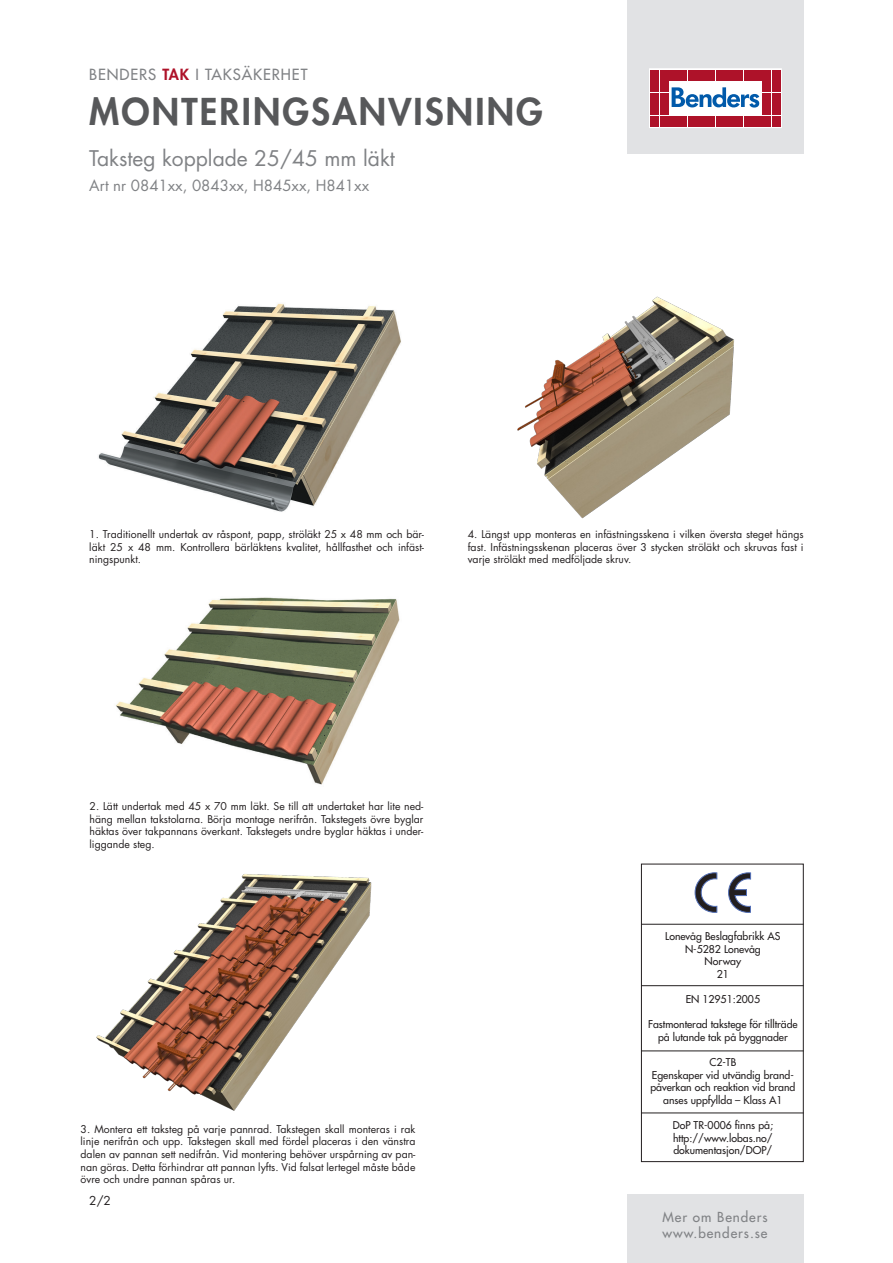
<style>
.page{position:relative;width:893px;height:1263px;background:#fff}
.page>*{position:absolute;margin:0;border:0;box-sizing:border-box;transform-origin:0 0}
.t1{font:800 36px "Futura Std";letter-spacing:.06em;color:#57585a}
.t2{font:21px "Futura Std";color:#808285}
.t3{font:15px "Futura Std";color:#808285}
.t4{font:500 15px "Futura Std";letter-spacing:.06em;color:#808285}
.t5{font:500 13.5px/16.2px "Futura Std";letter-spacing:.07em;color:#808285}
.t6{font:12px "Futura Std";color:#231f20}
.BILDTEXT{font:10.5px/12.6px "Futura Std";color:#231f20;text-align:justify}
.t7{font:500 10.5px/12.6px "Futura Std";color:#231f20;text-align:center}
.s1{font-weight:800;color:#ae1229}
</style>
<div class="page">
<div style="left:627px;top:0;width:177px;height:153px;background:#e1e2e4"></div>
<svg style="left:649px;top:69px;width:132px;height:59px;background:#eac5cb"></svg>
<div style="left:651px;top:70px;width:8px;height:10px;background:#ae1229"></div>
<div style="left:660px;top:70px;width:8px;height:10px;background:#ae1229"></div>
<div style="left:651px;top:81px;width:8px;height:11px;background:#ae1229"></div>
<div style="left:660px;top:81px;width:8px;height:11px;background:#ae1229"></div>
<div style="left:651px;top:93px;width:8px;height:10px;background:#ae1229"></div>
<div style="left:660px;top:93px;width:8px;height:10px;background:#ae1229"></div>
<div style="left:651px;top:104px;width:8px;height:11px;background:#ae1229"></div>
<div style="left:660px;top:104px;width:8px;height:11px;background:#ae1229"></div>
<div style="left:651px;top:116px;width:8px;height:10px;background:#ae1229"></div>
<div style="left:660px;top:116px;width:8px;height:10px;background:#ae1229"></div>
<div style="left:669px;top:70px;width:8px;height:10px;background:#ae1229"></div>
<div style="left:679px;top:70px;width:8px;height:10px;background:#ae1229"></div>
<div style="left:688px;top:70px;width:8px;height:10px;background:#ae1229"></div>
<div style="left:697px;top:70px;width:9px;height:10px;background:#ae1229"></div>
<div style="left:707px;top:70px;width:8px;height:10px;background:#ae1229"></div>
<div style="left:716px;top:70px;width:8px;height:10px;background:#ae1229"></div>
<div style="left:725px;top:70px;width:9px;height:10px;background:#ae1229"></div>
<div style="left:735px;top:70px;width:8px;height:10px;background:#ae1229"></div>
<div style="left:744px;top:70px;width:8px;height:10px;background:#ae1229"></div>
<div style="left:753px;top:70px;width:9px;height:10px;background:#ae1229"></div>
<div style="left:669px;top:116px;width:8px;height:10px;background:#ae1229"></div>
<div style="left:679px;top:116px;width:8px;height:10px;background:#ae1229"></div>
<div style="left:688px;top:116px;width:8px;height:10px;background:#ae1229"></div>
<div style="left:697px;top:116px;width:9px;height:10px;background:#ae1229"></div>
<div style="left:707px;top:116px;width:8px;height:10px;background:#ae1229"></div>
<div style="left:716px;top:116px;width:8px;height:10px;background:#ae1229"></div>
<div style="left:725px;top:116px;width:9px;height:10px;background:#ae1229"></div>
<div style="left:735px;top:116px;width:8px;height:10px;background:#ae1229"></div>
<div style="left:744px;top:116px;width:8px;height:10px;background:#ae1229"></div>
<div style="left:753px;top:116px;width:9px;height:10px;background:#ae1229"></div>
<div style="left:763px;top:70px;width:8px;height:10px;background:#ae1229"></div>
<div style="left:772px;top:70px;width:8px;height:10px;background:#ae1229"></div>
<div style="left:763px;top:81px;width:8px;height:11px;background:#ae1229"></div>
<div style="left:772px;top:81px;width:8px;height:11px;background:#ae1229"></div>
<div style="left:763px;top:93px;width:8px;height:10px;background:#ae1229"></div>
<div style="left:772px;top:93px;width:8px;height:10px;background:#ae1229"></div>
<div style="left:763px;top:104px;width:8px;height:11px;background:#ae1229"></div>
<div style="left:772px;top:104px;width:8px;height:11px;background:#ae1229"></div>
<div style="left:763px;top:116px;width:8px;height:10px;background:#ae1229"></div>
<div style="left:772px;top:116px;width:8px;height:10px;background:#ae1229"></div>
<svg style="left:672px;top:87px;width:87px;height:21px;background:#90b6d9"></svg>
<div style="left:627px;top:1195px;width:177px;height:68px;background:#e1e2e4"></div>
<img style="left:517px;top:296px;width:217px;height:223px">
<img style="left:96px;top:874px;width:276px;height:237px">
<img style="left:98px;top:303px;width:303px;height:209px">
<img style="left:116px;top:597px;width:284px;height:188px">
<div style="left:641px;top:864px;width:163px;height:298px;border:1px solid #231f20"></div>
<hr style="left:641px;top:985px;width:163px;height:1px;background:#231f20">
<hr style="left:641px;top:924px;width:163px;height:1px;background:#231f20">
<hr style="left:641px;top:1050px;width:163px;height:1px;background:#231f20">
<svg style="left:728px;top:873px;width:23px;height:39px"></svg>
<svg style="left:695px;top:873px;width:22px;height:39px"></svg>
<hr style="left:641px;top:1112px;width:163px;height:1px;background:#231f20">
<p class="t4" style="left:89px;top:65px;width:220px">BENDERS <span class="s1">TAK</span> I TAKSÄKERHET</p>
<p class="t1" style="left:89px;top:89px;width:455px">MONTERINGSANVISNING</p>
<p class="t2" style="left:89px;top:145px;width:307px">Taksteg kopplade 25/45 mm läkt</p>
<p class="t3" style="left:89px;top:176px;width:281px">Art nr 0841xx, 0843xx, H845xx, H841xx</p>
<p class="BILDTEXT" style="left:89px;top:528px;width:336px">1. Traditionellt undertak av råspont, papp, ströläkt 25 x 48 mm och bär&shy;läkt 25 x 48 mm. Kontrollera bärläktens kvalitet, hållfasthet och infäst&shy;ningspunkt.</p>
<p class="BILDTEXT" style="left:468px;top:528px;width:337px">4. Längst upp monteras en infästningsskena i vilken översta steget hängs fast. Infästningsskenan placeras över 3 stycken ströläkt och skruvas fast i varje ströläkt med medföljade skruv.</p>
<p class="BILDTEXT" style="left:90px;top:800px;width:335px">2. Lätt undertak med 45 x 70 mm läkt. Se till att undertaket har lite ned&shy;häng mellan takstolarna. Börja montage nerifrån. Takstegets övre byglar häktas över takpannans överkant. Takstegets undre byglar häktas i under&shy;liggande steg.</p>
<p class="BILDTEXT" style="left:81px;top:1123px;width:336px">3. Montera ett taksteg på varje pannrad. Takstegen skall monteras i rak linje nerifrån och upp. Takstegen skall med fördel placeras i den vänstra dalen av pannan sett nedifrån. Vid montering behöver urspårning av pan&shy;nan göras. Detta förhindrar att pannan lyfts. Vid falsat lertegel måste både övre och undre pannan spåras ur.</p>
<p class="t6" style="left:89px;top:1193px;width:23px">2/2</p>
<p class="t7" style="left:665px;top:930px;width:117px">Lonevåg Beslagfabrikk AS</p>
<p class="t7" style="left:685px;top:943px;width:77px">N-5282 Lonevåg</p>
<p class="t7" style="left:705px;top:955px;width:38px">Norway</p>
<p class="t7" style="left:717px;top:968px;width:14px">21</p>
<p class="t7" style="left:686px;top:993px;width:76px">EN 12951:2005</p>
<p class="t7" style="left:648px;top:1018px;width:151px">Fastmonterad takstege för tillträde på lutande tak på byggnader</p>
<p class="t7" style="left:709px;top:1056px;width:28px">C2-TB</p>
<p class="t7" style="left:650px;top:1069px;width:146px">Egenskaper vid utvändig brand&shy;påverkan och reaktion vid brand anses uppfyllda – Klass A1</p>
<p class="t7" style="left:673px;top:1119px;width:102px">DoP TR-0006 finns på;</p>
<p class="t7" style="left:673px;top:1132px;width:101px">http://www.lobas.no/</p>
<p class="t7" style="left:673px;top:1144px;width:101px">dokumentasjon/DOP/</p>
<p class="t5" style="left:662px;top:1209px;width:107px">Mer om Benders www.benders.se</p>
</div>
